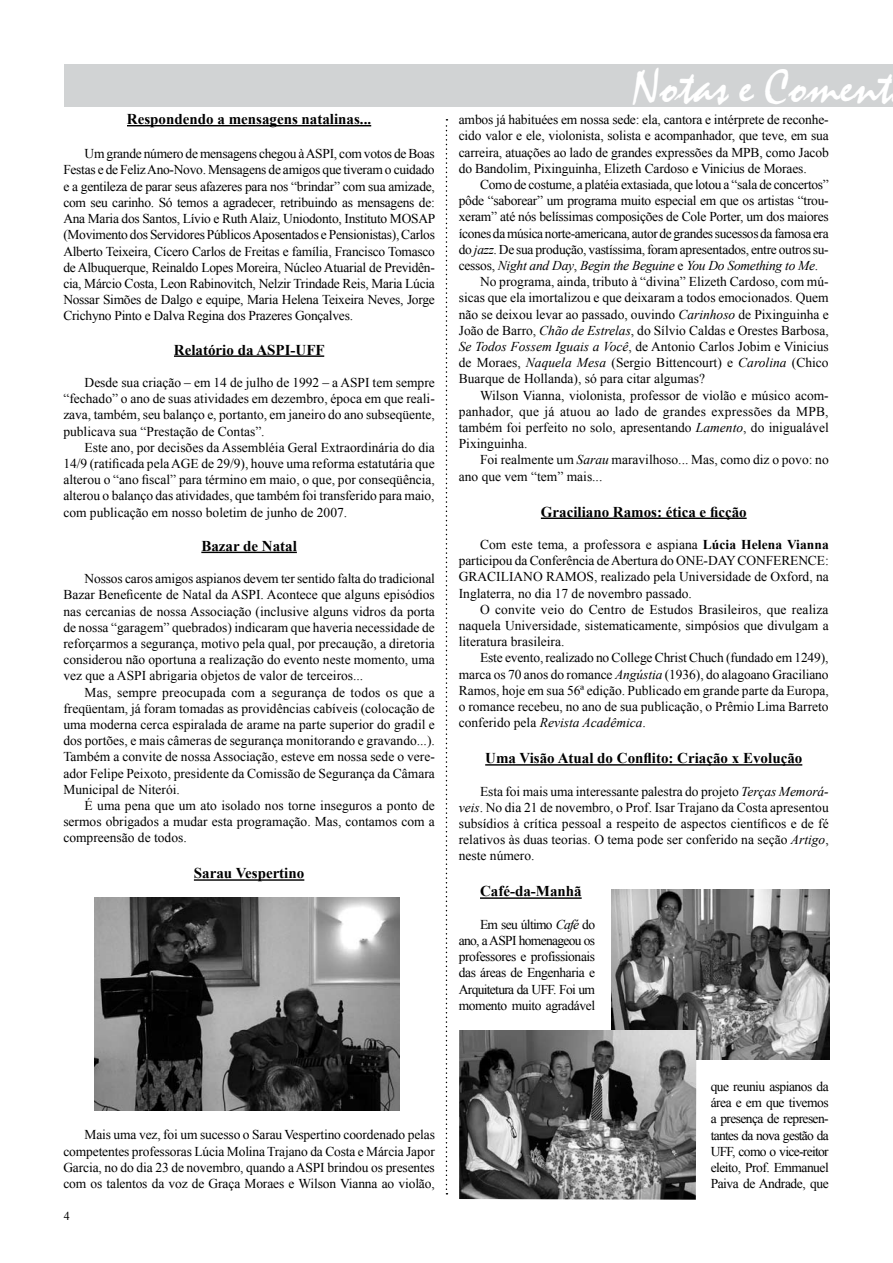
<style>
.page{position:relative;width:893px;height:1263px;background:#fff}
.page>*{position:absolute;margin:0;border:0;box-sizing:border-box;transform-origin:0 0}
.t1{font:48px "Mystical";color:#fff}
.t2{font:700 15px "Times New Roman";color:#000}
.t3{font:13.5px/16.2px "Times New Roman";color:#000;text-align:justify}
.t4{font:13.5px "Times New Roman";letter-spacing:-.02em;color:#000}
.t5{font:13.5px "Times New Roman";letter-spacing:-.025em;color:#000}
.t6{font:13.5px "Times New Roman";letter-spacing:-.03em;color:#000}
.t7{font:italic 13.5px "Times New Roman";letter-spacing:-.02em;color:#000}
.t8{font:12px "Times New Roman";color:#000}
.s1{font-style:italic}
.s2{font-style:normal}
.s3{font-weight:700}
</style>
<div class="page">
<hr style="left:127px;top:125px;width:244px;height:1px;background:#000">
<hr style="left:174px;top:355px;width:150px;height:2px;background:#000">
<hr style="left:201px;top:552px;width:96px;height:1px;background:#000">
<hr style="left:194px;top:879px;width:110px;height:2px;background:#000">
<svg style="left:446px;top:119px;width:1px;height:1075px"></svg>
<div style="left:64px;top:64px;width:829px;height:42px;background:#d1d3d4"></div>
<img style="left:611px;top:889px;width:219px;height:170px">
<img style="left:460px;top:1031px;width:236px;height:169px">
<img style="left:94px;top:898px;width:306px;height:212px">
<hr style="left:541px;top:517px;width:206px;height:2px;background:#000">
<hr style="left:485px;top:764px;width:317px;height:2px;background:#000">
<hr style="left:480px;top:897px;width:102px;height:2px;background:#000">
<p class="t2" style="left:127px;top:109px;width:246px">Respondendo a mensagens natalinas...</p>
<p class="t3" style="left:63px;top:145px;width:373px;text-indent:21px">Um grande número de mensagens chegou à ASPI, com votos de Boas Festas e de Feliz Ano-Novo. Mensagens de amigos que tiveram o cuidado e a gentileza de parar seus afazeres para nos “brindar” com sua amizade, com seu carinho. Só temos a agradecer, retribuindo as mensagens de:<br>Ana Maria dos Santos, Lívio e Ruth Alaiz, Uniodonto, Instituto MOSAP (Movimento dos Servidores Públicos Aposentados e Pensionistas), Carlos Alberto Teixeira, Cícero Carlos de Freitas e família, Francisco Tomasco de Albuquerque, Reinaldo Lopes Moreira, Núcleo Atuarial de Previdên&shy;cia, Márcio Costa, Leon Rabinovitch, Nelzir Trindade Reis, Maria Lúcia Nossar Simões de Dalgo e equipe, Maria Helena Teixeira Neves, Jorge Crichyno Pinto e Dalva Regina dos Prazeres Gonçalves.</p>
<p class="t2" style="left:174px;top:339px;width:152px">Relatório da ASPI-UFF</p>
<p class="t3" style="left:63px;top:374px;width:373px;text-indent:21px">Desde sua criação – em 14 de julho de 1992 – a ASPI tem sempre “fechado” o ano de suas atividades em dezembro, época em que reali&shy;zava, também, seu balanço e, portanto, em janeiro do ano subseqüente, publicava sua “Prestação de Contas”.</p>
<p class="t3" style="left:63px;top:439px;width:373px;text-indent:21px">Este ano, por decisões da Assembléia Geral Extraordinária do dia 14/9 (ratificada pela AGE de 29/9), houve uma reforma estatutária que alterou o “ano fiscal” para término em maio, o que, por conseqüência, alterou o balanço das atividades, que também foi transferido para maio, com publicação em nosso boletim de junho de 2007.</p>
<p class="t2" style="left:201px;top:535px;width:97px">Bazar de Natal</p>
<p class="t3" style="left:63px;top:570px;width:373px;text-indent:21px">Nossos caros amigos aspianos devem ter sentido falta do tradicional Bazar Beneficente de Natal da ASPI. Acontece que alguns episódios nas cercanias de nossa Associação (inclusive alguns vidros da porta de nossa “garagem” quebrados) indicaram que haveria necessidade de reforçarmos a segurança, motivo pela qual, por precaução, a diretoria considerou não oportuna a realização do evento neste momento, uma vez que a ASPI abrigaria objetos de valor de terceiros...</p>
<p class="t3" style="left:63px;top:684px;width:373px;text-indent:21px">Mas, sempre preocupada com a segurança de todos os que a freqüentam, já foram tomadas as providências cabíveis (colocação de uma moderna cerca espiralada de arame na parte superior do gradil e dos portões, e mais câmeras de segurança monitorando e gravando...).<br>Também a convite de nossa Associação, esteve em nossa sede o vere&shy;ador Felipe Peixoto, presidente da Comissão de Segurança da Câmara Municipal de Niterói.</p>
<p class="t3" style="left:63px;top:797px;width:373px;text-indent:21px">É uma pena que um ato isolado nos torne inseguros a ponto de sermos obrigados a mudar esta programação. Mas, contamos com a compreensão de todos.</p>
<p class="t2" style="left:194px;top:863px;width:112px">Sarau Vespertino</p>
<h1 class="t1" style="left:633px;top:59px;width:260px">Notas e Coment</h1>
<p class="t3" style="left:459px;top:111px;width:372px">ambos já habituées em nossa sede: ela, cantora e intérprete de reconhe&shy;cido valor e ele, violonista, solista e acompanhador, que teve, em sua carreira, atuações ao lado de grandes expressões da MPB, como Jacob do Bandolim, Pixinguinha, Elizeth Cardoso e Vinicius de Moraes.</p>
<p class="t4" style="left:480px;top:175px;width:350px">Como de costume, a platéia extasiada, que lotou a “sala de concertos”</p>
<p class="t4" style="left:459px;top:192px;width:371px">pôde “saborear” um programa muito especial em que os artistas “trou-</p>
<p class="t4" style="left:459px;top:208px;width:371px">xeram” até nós belíssimas composições de Cole Porter, um dos maiores</p>
<p class="t6" style="left:459px;top:224px;width:371px">ícones da música norte-americana, autor de grandes sucessos da famosa era</p>
<p class="t5" style="left:459px;top:240px;width:371px">do <span class="s1">jazz</span>. De sua produção, vastíssima, foram apresentados, entre outros su-</p>
<p class="t7" style="left:459px;top:256px;width:361px"><span class="s2">cessos,</span> Night and Day<span class="s2">,</span> Begin the Beguine <span class="s2">e</span> You Do Something to Me<span class="s2">.</span></p>
<p class="t3" style="left:480px;top:273px;width:350px">No programa, ainda, tributo à “divina” Elizeth Cardoso, com mú-</p>
<p class="t3" style="left:459px;top:290px;width:371px">sicas que ela imortalizou e que deixaram a todos emocionados. Quem</p>
<p class="t3" style="left:459px;top:306px;width:371px">não se deixou levar ao passado, ouvindo <span class="s1">Carinhoso</span> de Pixinguinha e</p>
<p class="t3" style="left:459px;top:322px;width:371px">João de Barro, <span class="s1">Chão de Estrelas</span>, do Sílvio Caldas e Orestes Barbosa,</p>
<p class="t3" style="left:459px;top:338px;width:371px"><span class="s1">Se Todos Fossem Iguais a Você</span>, de Antonio Carlos Jobim e Vinicius</p>
<p class="t3" style="left:459px;top:354px;width:371px">de Moraes, <span class="s1">Naquela Mesa</span> (Sergio Bittencourt) e <span class="s1">Carolina</span> (Chico</p>
<p class="t3" style="left:459px;top:371px;width:248px">Buarque de Hollanda), só para citar algumas?</p>
<p class="t3" style="left:480px;top:387px;width:350px">Wilson Vianna, violonista, professor de violão e músico acom-</p>
<p class="t3" style="left:459px;top:403px;width:371px">panhador, que já atuou ao lado de grandes expressões da MPB,</p>
<p class="t3" style="left:459px;top:419px;width:371px">também foi perfeito no solo, apresentando <span class="s1">Lamento</span>, do inigualável</p>
<p class="t3" style="left:459px;top:435px;width:70px">Pixinguinha.</p>
<p class="t3" style="left:480px;top:452px;width:350px">Foi realmente um <span class="s1">Sarau</span> maravilhoso... Mas, como diz o povo: no</p>
<p class="t3" style="left:459px;top:468px;width:145px">ano que vem “tem” mais...</p>
<p class="t2" style="left:541px;top:501px;width:207px">Graciliano Ramos: ética e ficção</p>
<p class="t3" style="left:459px;top:536px;width:371px;text-indent:21px">Com este tema, a professora e aspiana <span class="s3">Lúcia Helena Vianna </span>participou da Conferência de Abertura do ONE-DAY CONFERENCE:<br>GRACILIANO RAMOS, realizado pela Universidade de Oxford, na Inglaterra, no dia 17 de novembro passado.</p>
<p class="t3" style="left:459px;top:601px;width:371px;text-indent:21px">O convite veio do Centro de Estudos Brasileiros, que realiza naquela Universidade, sistematicamente, simpósios que divulgam a literatura brasileira.</p>
<p class="t3" style="left:459px;top:650px;width:371px;text-indent:21px">Este evento, realizado no College Christ Chuch (fundado em 1249), marca os 70 anos do romance <span class="s1">Angústia</span> (1936), do alagoano Graciliano Ramos, hoje em sua 56ª edição. Publicado em grande parte da Europa, o romance recebeu, no ano de sua publicação, o Prêmio Lima Barreto conferido pela <span class="s1">Revista Acadêmica</span>.</p>
<p class="t2" style="left:485px;top:748px;width:319px">Uma Visão Atual do Conflito: Criação x Evolução</p>
<p class="t3" style="left:459px;top:783px;width:371px;text-indent:21px">Esta foi mais uma interessante palestra do projeto <span class="s1">Terças Memorá&shy;veis</span>. No dia 21 de novembro, o Prof. Isar Trajano da Costa apresentou subsídios à crítica pessoal a respeito de aspectos científicos e de fé relativos às duas teorias. O tema pode ser conferido na seção <span class="s1">Artigo</span>, neste número.</p>
<p class="t2" style="left:480px;top:881px;width:103px">Café-da-Manhã</p>
<p class="t3" style="left:459px;top:916px;width:138px;text-indent:21px">Em seu último <span class="s1">Café</span> do ano, a ASPI homenageou os professores e profissionais das áreas de Engenharia e Arquitetura da UFF. Foi um momento muito agradável</p>
<p class="t3" style="left:63px;top:1126px;width:373px;text-indent:21px">Mais uma vez, foi um sucesso o Sarau Vespertino coordenado pelas competentes professoras Lúcia Molina Trajano da Costa e Márcia Japor Garcia, no do dia 23 de novembro, quando a ASPI brindou os presentes com os talentos da voz de Graça Moraes e Wilson Vianna ao violão,</p>
<p class="t8" style="left:64px;top:1207px;width:7px">4</p>
<p class="t3" style="left:711px;top:1078px;width:120px">que reuniu aspianos da área e em que tivemos a presença de represen&shy;tantes da nova gestão da UFF, como o vice-reitor eleito, Prof. Emmanuel Paiva de Andrade, que</p>
</div>
